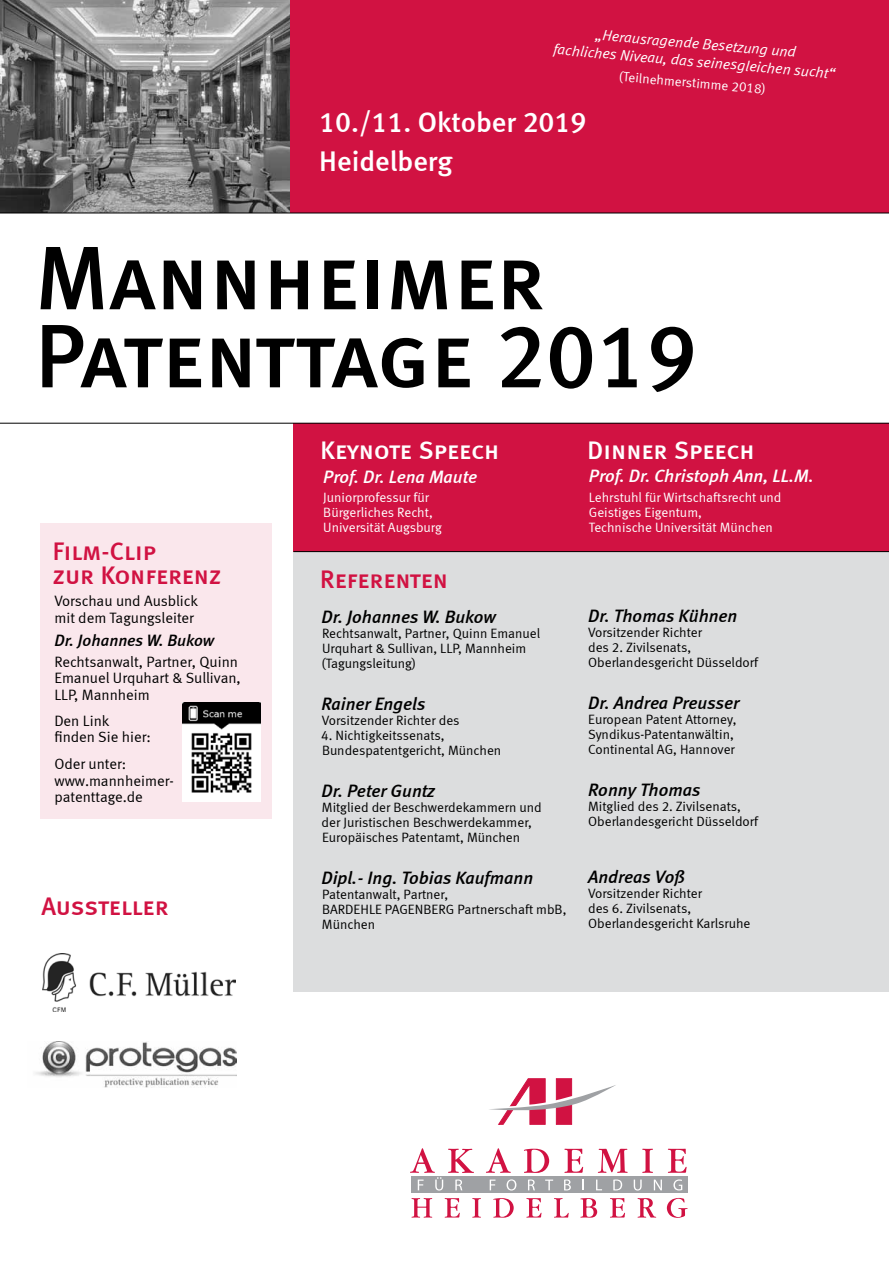
<style>
.page{position:relative;width:889px;height:1263px;background:#fff}
.page>*{position:absolute;margin:0;border:0;box-sizing:border-box;transform-origin:0 0}
.t1{font:90px/78px "Meta Medium LF Caps";color:#000}
.t2{font:28.5px/39px "Meta Medium LF";color:#fff}
.t3{font:25.5px/24px "Meta Medium LF Caps";color:#d11242}
.t4{font:25.5px "Meta Medium LF Caps";color:#fff}
.t5{font:italic 18px "Meta Medium LF";color:#000}
.t6{font:italic 18px "Meta Medium LF";color:#fff}
.t7{font:italic 16.5px "Meta Medium LF";color:#000}
.t8{font:15px/16.5px "Meta Normal LF";color:#000}
.t9{font:italic 15px/18px "Meta Normal LF";color:#fff;text-align:center}
.t10{font:13.5px/15px "Meta Normal LF";color:#000}
.t11{font:13.5px/15px "Meta Normal LF";color:#fff}
</style>
<div class="page">
<svg style="left:489px;top:1078px;width:127px;height:46px"></svg>
<svg style="left:411px;top:1198px;width:21px;height:19px"></svg>
<svg style="left:445px;top:1198px;width:15px;height:19px"></svg>
<svg style="left:472px;top:1198px;width:9px;height:19px"></svg>
<svg style="left:493px;top:1198px;width:21px;height:20px"></svg>
<svg style="left:526px;top:1198px;width:15px;height:19px"></svg>
<svg style="left:554px;top:1198px;width:14px;height:19px"></svg>
<svg style="left:580px;top:1198px;width:17px;height:20px"></svg>
<svg style="left:610px;top:1198px;width:15px;height:19px"></svg>
<svg style="left:637px;top:1198px;width:19px;height:19px"></svg>
<svg style="left:667px;top:1198px;width:20px;height:20px"></svg>
<svg style="left:486px;top:1148px;width:25px;height:25px"></svg>
<svg style="left:524px;top:1149px;width:25px;height:24px"></svg>
<svg style="left:564px;top:1149px;width:19px;height:24px"></svg>
<svg style="left:598px;top:1149px;width:29px;height:24px"></svg>
<svg style="left:642px;top:1149px;width:11px;height:24px"></svg>
<svg style="left:668px;top:1149px;width:18px;height:24px"></svg>
<div style="left:412px;top:1177px;width:276px;height:16px;background:#9fa1a4"></div>
<svg style="left:410px;top:1148px;width:64px;height:42px"></svg>
<svg style="left:490px;top:1179px;width:5px;height:11px"></svg>
<svg style="left:506px;top:1179px;width:10px;height:11px"></svg>
<svg style="left:528px;top:1179px;width:7px;height:11px"></svg>
<svg style="left:545px;top:1179px;width:8px;height:11px"></svg>
<svg style="left:564px;top:1179px;width:7px;height:11px"></svg>
<svg style="left:582px;top:1179px;width:2px;height:11px"></svg>
<svg style="left:596px;top:1179px;width:6px;height:11px"></svg>
<svg style="left:613px;top:1179px;width:9px;height:11px"></svg>
<svg style="left:633px;top:1179px;width:8px;height:11px"></svg>
<svg style="left:654px;top:1179px;width:8px;height:11px"></svg>
<svg style="left:673px;top:1179px;width:9px;height:11px"></svg>
<div style="left:0;top:0;width:889px;height:213px;background:#d11242"></div>
<img style="left:0;top:0;width:289px;height:213px">
<div style="left:293px;top:424px;width:596px;height:568px;background:#dcddde"></div>
<div style="left:293px;top:423px;width:596px;height:129px;background:#d11242"></div>
<hr style="left:0;top:213px;width:889px;height:1px;background:#000">
<hr style="left:293px;top:551px;width:596px;height:1px;background:#000">
<hr style="left:0;top:423px;width:889px;height:1px;background:#000">
<img style="left:42px;top:953px;width:193px;height:59px">
<div style="left:41px;top:523px;width:231px;height:296px;background:#fae7ec"></div>
<img style="left:183px;top:702px;width:78px;height:99px">
<img style="left:35px;top:1042px;width:202px;height:46px">
<p class="t9" style="left:556px;top:22px;width:284px;rotate:5deg">„Herausragende Besetzung und<br>fachliches Niveau, das seinesgleichen sucht“</p>
<p class="t11" style="left:619px;top:69px;width:149px;rotate:5deg">(Teilnehmerstimme 2018)</p>
<h2 class="t2" style="left:319px;top:103px;width:269px">10./11. Oktober 2019<br>Heidelberg</h2>
<h1 class="t1" style="left:34px;top:238px;width:664px">Mannheimer<br>Patenttage 2019</h1>
<h3 class="t3" style="left:52px;top:538px;width:171px">Film-Clip<br>zur Konferenz</h3>
<p class="t8" style="left:54px;top:593px;width:145px">Vorschau und Ausblick mit dem Tagungsleiter</p>
<p class="t7" style="left:54px;top:631px;width:161px">Dr. Johannes W. Bukow</p>
<p class="t8" style="left:54px;top:653px;width:188px">Rechtsanwalt, Partner, Quinn<br>Emanuel Urquhart &amp; Sullivan,<br>LLP, Mannheim</p>
<p class="t8" style="left:54px;top:712px;width:98px">Den Link finden Sie hier:</p>
<p class="t8" style="left:54px;top:755px;width:121px">Oder unter: www.mannheimer&shy;patenttage.de</p>
<h3 class="t3" style="left:41px;top:894px;width:128px">Aussteller</h3>
<h3 class="t4" style="left:320px;top:435px;width:181px">Keynote Speech</h3>
<h3 class="t6" style="left:323px;top:466px;width:155px">Prof. Dr. Lena Maute</h3>
<p class="t11" style="left:323px;top:489px;width:120px">Juniorprofessur für<br>Bürgerliches Recht,<br>Universität Augsburg</p>
<h3 class="t3" style="left:320px;top:567px;width:130px">Referenten</h3>
<h3 class="t5" style="left:321px;top:606px;width:176px">Dr. Johannes W. Bukow</h3>
<p class="t10" style="left:321px;top:625px;width:220px">Rechtsanwalt, Partner, Quinn Emanuel<br>Urquhart &amp; Sullivan, LLP, Mannheim (Tagungsleitung)</p>
<h3 class="t5" style="left:321px;top:693px;width:106px">Rainer Engels</h3>
<p class="t10" style="left:322px;top:712px;width:139px">Vorsitzender Richter des</p>
<p class="t10" style="left:321px;top:727px;width:182px">4. Nichtigkeitssenats,<br>Bundespatentgericht, München</p>
<h3 class="t5" style="left:321px;top:780px;width:115px">Dr. Peter Guntz</h3>
<p class="t10" style="left:322px;top:799px;width:222px">Mitglied der Beschwerdekammern und der Juristischen Beschwerdekammer,<br>Europäisches Patentamt, München</p>
<h3 class="t5" style="left:321px;top:867px;width:213px">Dipl.- Ing. Tobias Kaufmann</h3>
<p class="t10" style="left:322px;top:886px;width:246px">Patentanwalt, Partner,<br>BARDEHLE PAGENBERG Partnerschaft mbB,<br>München</p>
<h3 class="t4" style="left:587px;top:435px;width:169px">Dinner Speech</h3>
<h3 class="t6" style="left:589px;top:465px;width:226px">Prof. Dr. Christoph Ann, LL.M.</h3>
<p class="t11" style="left:589px;top:489px;width:194px">Lehrstuhl für Wirtschaftsrecht und<br>Geistiges Eigentum,<br>Technische Universität München</p>
<h3 class="t5" style="left:588px;top:605px;width:151px">Dr. Thomas Kühnen</h3>
<p class="t10" style="left:588px;top:625px;width:171px">Vorsitzender Richter<br>des 2. Zivilsenats,<br>Oberlandesgericht Düsseldorf</p>
<h3 class="t5" style="left:588px;top:692px;width:153px">Dr. Andrea Preusser</h3>
<p class="t10" style="left:588px;top:712px;width:150px">European Patent Attorney,<br>Syndikus-Patentanwältin,<br>Continental AG, Hannover</p>
<h3 class="t5" style="left:588px;top:779px;width:114px">Ronny Thomas</h3>
<p class="t10" style="left:588px;top:799px;width:171px">Mitglied des 2. Zivilsenats,<br>Oberlandesgericht Düsseldorf</p>
<h3 class="t5" style="left:588px;top:866px;width:98px">Andreas Voß</h3>
<p class="t10" style="left:588px;top:886px;width:164px">Vorsitzender Richter<br>des 6. Zivilsenats,<br>Oberlandesgericht Karlsruhe</p>
</div>
